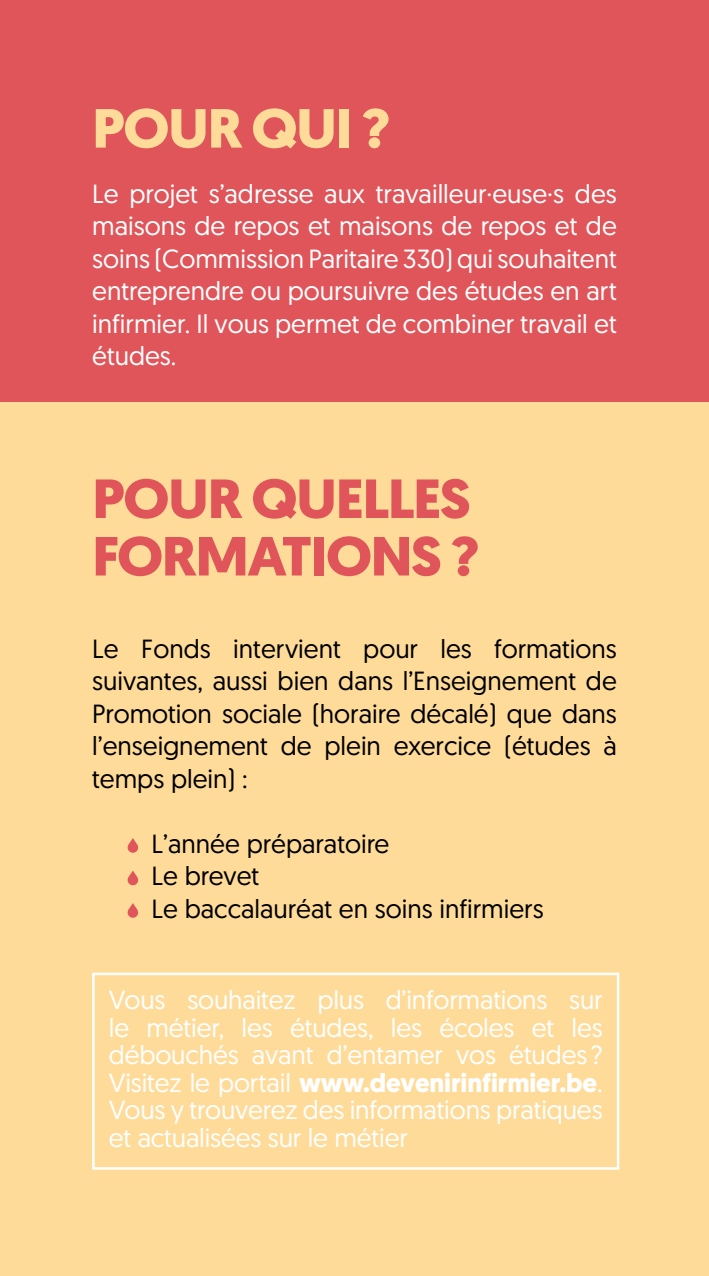
<style>
.page{position:relative;width:709px;height:1276px;background:#fedb99}
.page>*{position:absolute;margin:0;border:0;box-sizing:border-box;transform-origin:0 0}
.t1{font:700 55px/57.5px "Geomanist";letter-spacing:-.025em;color:#e0555a;scale:1.06 1}
.t2{font:700 55px "Geomanist";letter-spacing:-.025em;color:#fedb99;scale:1.06 1}
.t3{font:26.25px/32.5px "Geomanist";letter-spacing:-.005em;color:#fff;text-align:justify}
.t4{font:26.25px/32.5px "Geomanist";color:#000;text-align:justify}
.s1{font-weight:700}
</style>
<div class="page">
<div style="left:0;top:0;width:709px;height:402px;background:#e0555a"></div>
<svg style="left:127px;top:838px;width:11px;height:15px"></svg>
<svg style="left:127px;top:870px;width:11px;height:15px"></svg>
<svg style="left:127px;top:903px;width:11px;height:15px"></svg>
<div style="left:92px;top:972px;width:527px;height:197px;border:2px solid #fff"></div>
<h1 class="t2" style="left:92px;top:92px;width:282px">POUR QUI ?</h1>
<p class="t3" style="left:92px;top:176px;width:526px">Le projet s’adresse aux travailleur·euse·s des maisons de repos et maisons de repos et de soins (Commission Paritaire 330) qui souhaitent entreprendre ou poursuivre des études en art infirmier. Il vous permet de combiner travail et études.</p>
<h1 class="t1" style="left:92px;top:470px;width:366px">POUR QUELLES<br>FORMATIONS ?</h1>
<p class="t4" style="left:92px;top:631px;width:526px">Le Fonds intervient pour les formations suivantes, aussi bien dans l’Enseignement de Promotion sociale (horaire décalé) que dans l’enseignement de plein exercice (études à temps plein) :</p>
<p class="t4" style="left:151px;top:826px;width:394px;text-align:left">L’année préparatoire<br>Le brevet<br>Le baccalauréat en soins infirmiers</p>
<p class="t3" style="left:109px;top:985px;width:495px;line-height:27.5px">Vous souhaitez plus d’informations sur le métier, les études, les écoles et les débouchés avant d’entamer vos études?<br>Visitez le portail <span class="s1">www.devenirinfirmier.be</span>.<br>Vous y trouverez des informations pratiques et actualisées sur le métier</p>
</div>
